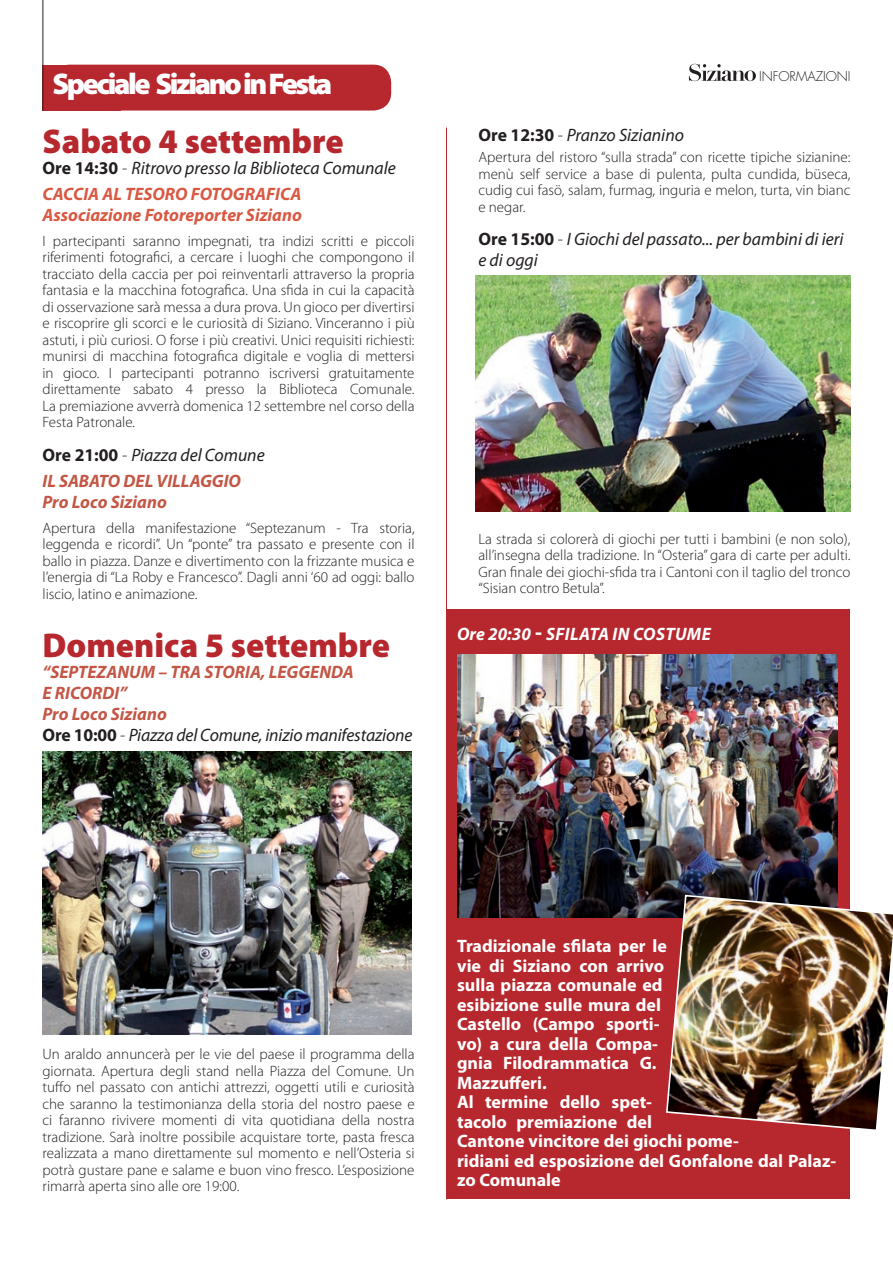
<style>
.page{position:relative;width:893px;height:1263px;background:#fff}
.page>*{position:absolute;margin:0;border:0;box-sizing:border-box;transform-origin:0 0}
.t1{font:900 34.5px "Myriad Pro";color:#b7282e}
.t2{font:900 30px "Myriad Pro";letter-spacing:-.08em;color:#fff}
.t3{font:700 18px/19.5px "Myriad Pro";color:#fff}
.t4{font:italic 700 18px/21px "Myriad Pro";color:#c35645}
.t5{font:italic 18px/25.2px "Myriad Pro";color:#231f20}
.t6{font:italic 700 18px "Myriad Pro";color:#d95842}
.t7{font:italic 700 18px "Myriad Pro";color:#fff}
.t8{font:300 15px/16.5px "Myriad Pro";color:#231f20;text-align:justify}
.t9{font:300 13.05px "Futura Std";letter-spacing:-.01em;color:#231f20}
.s1{font-weight:700;font-style:normal}
.s2{font-weight:300;font-style:normal}
.s3{font-weight:700;color:#d95842}
.s4{font-style:normal;color:#231f20}
.s5{font-weight:300;font-style:normal;color:#231f20}
.s6{font-weight:400;color:#231f20}
.s7{font-style:normal;font-size:24px}
</style>
<div class="page">
<svg style="left:689px;top:64px;width:67px;height:17px"></svg>
<div style="left:43px;top:65px;width:78px;height:46px;background:#b7282e"></div>
<div style="left:51px;top:65px;width:340px;height:46px;background:#b7282e;border-radius:18px"></div>
<hr style="left:43px;top:0;width:1px;height:111px;background:#231f20">
<div style="left:446px;top:609px;width:404px;height:590px;background:#b7282e"></div>
<img style="left:43px;top:752px;width:369px;height:282px">
<img style="left:475px;top:275px;width:376px;height:236px">
<hr style="left:446px;top:128px;width:1px;height:1071px;background:#b7282e">
<img style="left:457px;top:655px;width:381px;height:262px">
<img style="left:665px;top:894px;width:228px;height:236px">
<h2 class="t2" style="left:52px;top:67px;width:281px">Speciale Siziano in Festa</h2>
<h1 class="t1" style="left:43px;top:122px;width:303px">Sabato 4 settembre</h1>
<p class="t5" style="left:43px;top:156px;width:355px"><span class="s1">Ore 14:30</span> <span class="s2">-</span> Ritrovo presso la Biblioteca Comunale<br><span class="s3">CACCIA AL TESORO FOTOGRAFICA</span></p>
<p class="t6" style="left:43px;top:203px;width:261px">Associazione Fotoreporter Siziano</p>
<p class="t8" style="left:43px;top:233px;width:374px">I partecipanti saranno impegnati, tra indizi scritti e piccoli riferimenti fotografici, a cercare i luoghi che compongono il tracciato della caccia per poi reinventarli attraverso la propria fantasia e la macchina fotografica. Una sfida in cui la capacità di osservazione sarà messa a dura prova. Un gioco per divertirsi e riscoprire gli scorci e le curiosità di Siziano. Vinceranno i più astuti, i più curiosi. O forse i più creativi. Unici requisiti richiesti: munirsi di macchina fotografica digitale e voglia di mettersi in gioco. I partecipanti potranno iscriversi gratuitamente direttamente sabato 4 presso la Biblioteca Comunale.<br>La premiazione avverrà domenica 12 settembre nel corso della Festa Patronale.</p>
<p class="t4" style="left:43px;top:442px;width:224px;line-height:25.2px"><span class="s4">Ore 21:00</span> <span class="s5">-</span> <span class="s6">Piazza del Comune<br></span>IL SABATO DEL VILLAGGIO</p>
<p class="t4" style="left:43px;top:490px;width:126px">Pro Loco Siziano</p>
<p class="t8" style="left:43px;top:520px;width:374px">Apertura della manifestazione “Septezanum - Tra storia, leggenda e ricordi”. Un “ponte” tra passato e presente con il ballo in piazza. Danze e divertimento con la frizzante musica e l’energia di “La Roby e Francesco”. Dagli anni ‘60 ad oggi: ballo liscio, latino e animazione.</p>
<h1 class="t1" style="left:43px;top:626px;width:349px">Domenica 5 settembre</h1>
<p class="t4" style="left:43px;top:661px;width:371px">“SEPTEZANUM – TRA STORIA, LEGGENDA<br>E RICORDI”<br>Pro Loco Siziano<br><span class="s4">Ore 10:00</span> <span class="s5">-</span> <span class="s6">Piazza del Comune, inizio manifestazione</span></p>
<p class="t9" style="left:759px;top:68px;width:93px">INFORMAZIONI</p>
<p class="t5" style="left:478px;top:122px;width:207px"><span class="s1">Ore 12:30</span> <span class="s2">-</span> Pranzo Sizianino</p>
<p class="t8" style="left:478px;top:149px;width:374px">Apertura del ristoro “sulla strada” con ricette tipiche sizianine: menù self service a base di pulenta, pulta cundida, büseca, cudig cui fasö, salam, furmag, inguria e melon, turta, vin bianc e negar.</p>
<p class="t5" style="left:478px;top:228px;width:367px;line-height:21px"><span class="s1">Ore 15:00</span> <span class="s2">-</span> I Giochi del passato... per bambini di ieri e di oggi</p>
<p class="t8" style="left:478px;top:531px;width:374px">La strada si colorerà di giochi per tutti i bambini (e non solo), all’insegna della tradizione. In “Osteria” gara di carte per adulti.<br>Gran finale dei giochi-sfida tra i Cantoni con il taglio del tronco “Sisian contro Betula”.</p>
<p class="t7" style="left:457px;top:622px;width:118px">Ore 20:30 <span class="s7">-</span> SFilata</p>
<p class="t7" style="left:612px;top:622px;width:33px">in costume</p>
<p class="t8" style="left:43px;top:1046px;width:374px">Un araldo annuncerà per le vie del paese il programma della giornata. Apertura degli stand nella Piazza del Comune. Un tuffo nel passato con antichi attrezzi, oggetti utili e curiosità che saranno la testimonianza della storia del nostro paese e ci faranno rivivere momenti di vita quotidiana della nostra tradizione. Sarà inoltre possibile acquistare torte, pasta fresca realizzata a mano direttamente sul momento e nell’Osteria si potrà gustare pane e salame e buon vino fresco. L’esposizione rimarrà aperta sino alle ore 19:00.</p>
<p class="t3" style="left:457px;top:936px;width:381px">Tradizionale sfilata per le<br>vie di Siziano con arrivo<br>sulla piazza comunale ed<br>esibizione sulle mura del<br>Castello (Campo sporti-<br>vo) a cura della Compa-<br>gnia Filodrammatica G.<br>Mazzufferi.<br>Al termine dello spet-<br>tacolo premiazione del<br>Cantone vincitore dei giochi pome-<br>ridiani ed esposizione del Gonfalone dal Palaz&shy;zo Comunale</p>
</div>
